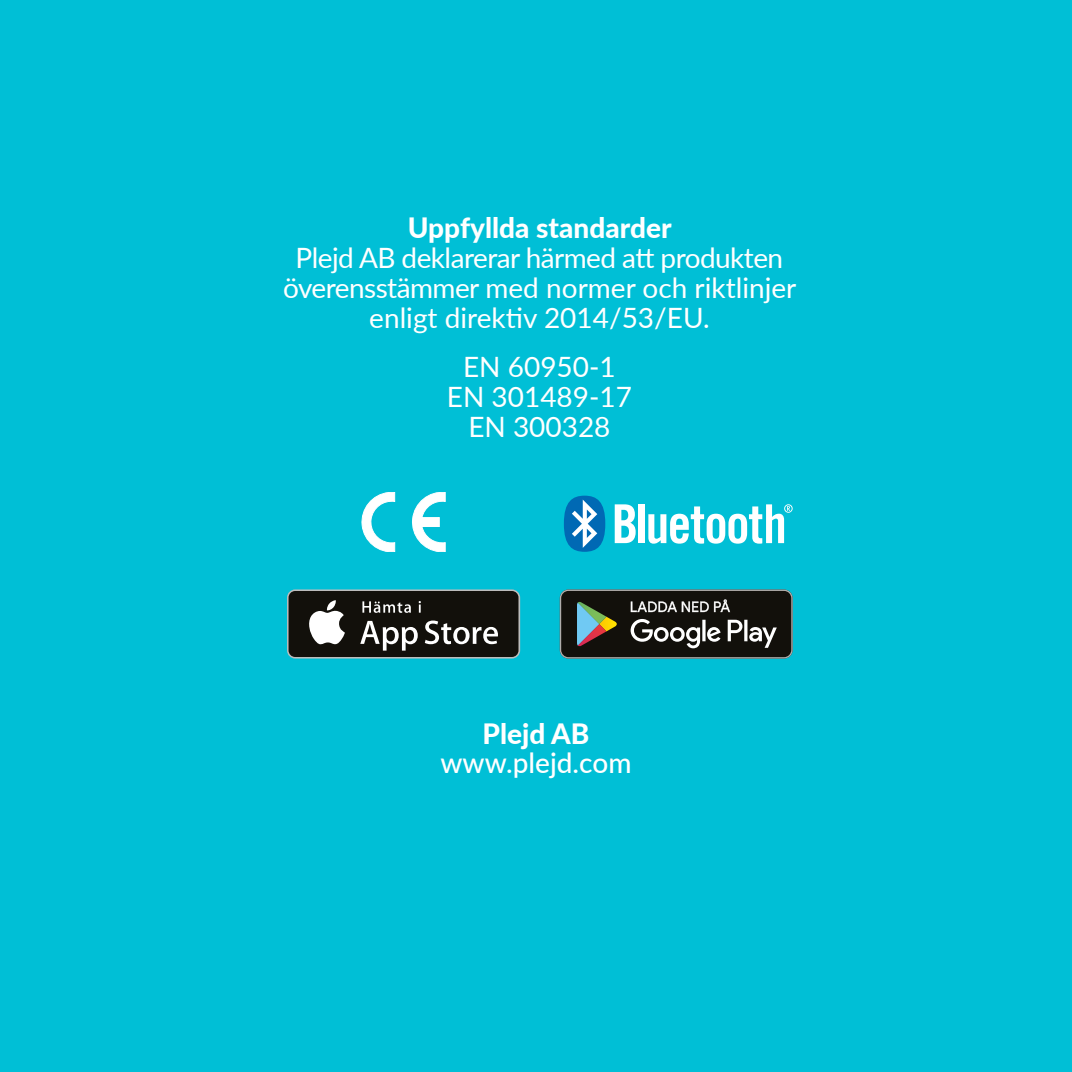
<style>
.page{position:relative;width:1072px;height:1072px;background:#fff}
.page>*{position:absolute;margin:0;border:0;box-sizing:border-box;transform-origin:0 0}
.t1{font:28px/29.8px "Lato";letter-spacing:-.02em;color:#fff;text-align:center}
.t2{font:28px "Lato";color:#fff}
.t3{font:800 28px "Lato";color:#fff}
.t4{font:500 28px "Lato";color:#fff}
</style>
<div class="page">
<div style="left:0;top:0;width:1071px;height:1071px;background:#00bfd6"></div>
<svg style="left:614px;top:504px;width:21px;height:39px"></svg>
<div style="left:638px;top:504px;width:6px;height:39px;background:#fff"></div>
<svg style="left:648px;top:504px;width:144px;height:39px"></svg>
<svg style="left:564px;top:495px;width:41px;height:57px"></svg>
<svg style="left:362px;top:492px;width:33px;height:60px"></svg>
<svg style="left:412px;top:492px;width:33px;height:60px"></svg>
<svg style="left:560px;top:589px;width:232px;height:69px"></svg>
<svg style="left:287px;top:589px;width:233px;height:69px"></svg>
<div style="left:288px;top:591px;width:230px;height:66px;background:#12100b;border-radius:7px"></div>
<svg style="left:309px;top:600px;width:36px;height:44px"></svg>
<svg style="left:360px;top:621px;width:58px;height:29px"></svg>
<svg style="left:425px;top:620px;width:73px;height:24px"></svg>
<svg style="left:362px;top:601px;width:49px;height:12px"></svg>
<svg style="left:418px;top:601px;width:3px;height:11px"></svg>
<h1 class="t3" style="left:408px;top:207px;width:265px">Uppfyllda standarder</h1>
<p class="t1" style="left:283px;top:242px;width:515px">Plejd AB deklarerar härmed att produkten överensstämmer med normer och riktlinjer enligt direktiv 2014/53/EU.</p>
<p class="t2" style="left:463px;top:347px;width:154px">EN 60950-1</p>
<p class="t2" style="left:447px;top:377px;width:186px">EN 301489-17</p>
<p class="t2" style="left:468px;top:406px;width:144px">EN 300328</p>
<p class="t3" style="left:482px;top:712px;width:108px">Plejd AB</p>
<p class="t4" style="left:440px;top:743px;width:192px">www.plejd.com</p>
</div>
